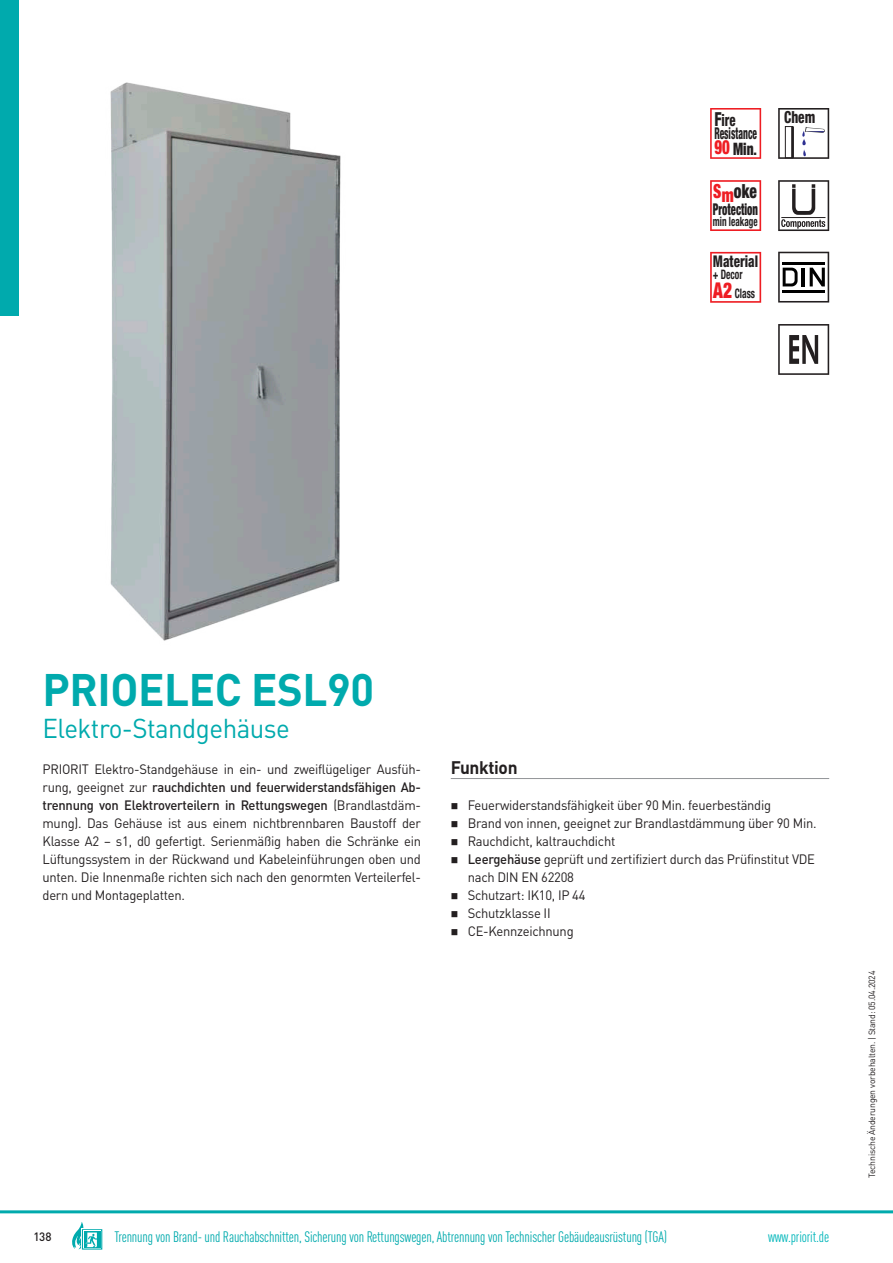
<style>
.page{position:relative;width:893px;height:1263px;background:#fff}
.page>*{position:absolute;margin:0;border:0;box-sizing:border-box;transform-origin:0 0}
.t1{font:700 45px "DINOT";letter-spacing:-.01em;color:#00aaad}
.t2{font:27px "DINOT";letter-spacing:-.02em;color:#00aaad;scale:.96 1}
.t3{font:900 condensed 19.65px "Helvetica Neue LT Std";color:#ee1d23;scale:.76 1}
.t4{font:900 condensed 19.5px "Helvetica Neue LT Std";letter-spacing:.01em;color:#231f20;scale:.79 1}
.t5{font:700 18px "DINOT";letter-spacing:-.02em;color:#231f20;scale:.96 1}
.t6{font:900 condensed 17.25px "Helvetica Neue LT Std";color:#231f20;scale:.78 1}
.t7{font:800 condensed 16.65px "Helvetica Neue LT Std";color:#231f20;scale:.8 1}
.t8{font:800 condensed 16.65px "Helvetica Neue LT Std";color:#231f20;scale:.77 1}
.t9{font:900 condensed 16.2px "Helvetica Neue LT Std";color:#231f20;scale:.65 1}
.t10{font:800 condensed 16.2px "Helvetica Neue LT Std";color:#231f20;scale:.58 1}
.t11{font:800 condensed 16.2px "Helvetica Neue LT Std";color:#231f20;scale:.81 1}
.t12{font:condensed 15px "DINOT";letter-spacing:-.01em;color:#00aaad}
.t13{font:condensed 15px "DINOT";letter-spacing:-.01em;color:#00b6ba}
.t14{font:13.5px/18px "DINOT";letter-spacing:-.02em;color:#231f20;scale:.96 1}
.t15{font:700 condensed 13.2px/18.5px "Helvetica Neue LT Std";color:#231f20;scale:.72 1}
.t16{font:700 condensed 12.9px "Helvetica Neue LT Std";color:#231f20;scale:.71 1}
.t17{font:500 12px "DINOT";color:#231f20;scale:.96 1}
.t18{font:9px "DINOT";letter-spacing:-.02em;color:#231f20;scale:.96 1}
.s1{font-size:19.35px}
.s2{font-size:12.15px}
.s3{color:#ee1d23}
.s4{font-weight:900;font-size:21.75px;color:#ee1d23}
.s5{font-weight:500}
</style>
<div class="page">
<svg style="left:710px;top:252px;width:51px;height:51px"></svg>
<svg style="left:710px;top:180px;width:51px;height:51px"></svg>
<svg style="left:778px;top:108px;width:51px;height:51px"></svg>
<svg style="left:778px;top:180px;width:51px;height:51px"></svg>
<svg style="left:778px;top:252px;width:51px;height:51px"></svg>
<svg style="left:778px;top:324px;width:51px;height:51px"></svg>
<svg style="left:710px;top:108px;width:51px;height:51px"></svg>
<img style="left:110px;top:82px;width:231px;height:559px">
<hr style="left:451px;top:778px;width:378px;height:1px;background:#939598">
<hr style="left:0;top:1210px;width:893px;height:3px;background:#00aaad">
<div style="left:0;top:0;width:19px;height:316px;background:#00aaad"></div>
<svg style="left:81px;top:1229px;width:22px;height:21px"></svg>
<div style="left:82px;top:1229px;width:20px;height:20px;border:1px solid #00aaad"></div>
<div style="left:83px;top:1231px;width:18px;height:17px;background:#00aaad"></div>
<svg style="left:72px;top:1222px;width:25px;height:27px"></svg>
<p class="t8" style="left:714px;top:110px;width:29px"><span class="s1">F</span>ire</p>
<p class="t10" style="left:714px;top:124px;width:75px">Resistance</p>
<p class="t6" style="left:733px;top:139px;width:32px">Min<span class="s2">.</span></p>
<h3 class="t3" style="left:714px;top:136px;width:22px">90</h3>
<h3 class="t4" style="left:713px;top:180px;width:57px"><span class="s3">Sm</span>oke</h3>
<p class="t9" style="left:713px;top:200px;width:71px">Protection</p>
<p class="t16" style="left:713px;top:217px;width:65px">min leakage</p>
<p class="t11" style="left:713px;top:252px;width:58px">Material</p>
<p class="t15" style="left:713px;top:265px;width:60px">+ Decor<br><span class="s4">A2</span> Class</p>
<p class="t7" style="left:784px;top:108px;width:40px">Chem</p>
<h1 class="t1" style="left:43px;top:665px;width:333px">PRIOELEC ESL90</h1>
<h2 class="t2" style="left:43px;top:714px;width:259px">Elektro-Standgehäuse</h2>
<p class="t14" style="left:43px;top:761px;width:396px;text-align:justify">PRIORIT Elektro-Standgehäuse in ein- und zweiflügeliger Ausfüh&shy;rung, geeignet zur <span class="s5">rauchdichten und feuerwiderstandsfähigen Ab&shy;trennung von Elektroverteilern in Rettungswegen</span> (Brandlastdäm&shy;mung). Das Gehäuse ist aus einem nichtbrennbaren Baustoff der Klasse A2 – s1, d0 gefertigt. Serienmäßig haben die Schränke ein Lüftungs system in der Rückwand und Kabel einführungen oben und unten. Die Innenmaße richten sich nach den genormten Verteilerfel&shy;dern und Montageplatten.</p>
<h3 class="t5" style="left:451px;top:758px;width:71px">Funktion</h3>
<p class="t14" style="left:468px;top:797px;width:365px">Feuerwiderstandsfähigkeit über 90 Min. feuerbeständig<br>Brand von innen, geeignet zur Brandlastdämmung über 90 Min.<br>Rauchdicht, kaltrauchdicht<br><span class="s5">Leergehäuse</span> geprüft und zertifiziert durch das Prüfinstitut VDE nach DIN EN 62208<br>Schutzart: IK10, IP 44<br>Schutzklasse II<br>CE-Kennzeichnung</p>
<p class="t17" style="left:33px;top:1231px;width:20px">138</p>
<p class="t12" style="left:114px;top:1229px;width:554px">Trennung von Brand- und Rauchabschnitten, Sicherung von Rettungswegen, Abtrennung von Technischer Gebäudeausrüstung (TGA)</p>
<p class="t13" style="left:768px;top:1229px;width:63px">www.priorit.de</p>
<p class="t18" style="left:867px;top:1178px;width:217px;rotate:-90deg">Technische Änderungen vorbehalten. | Stand: 05.04.2024</p>
</div>
